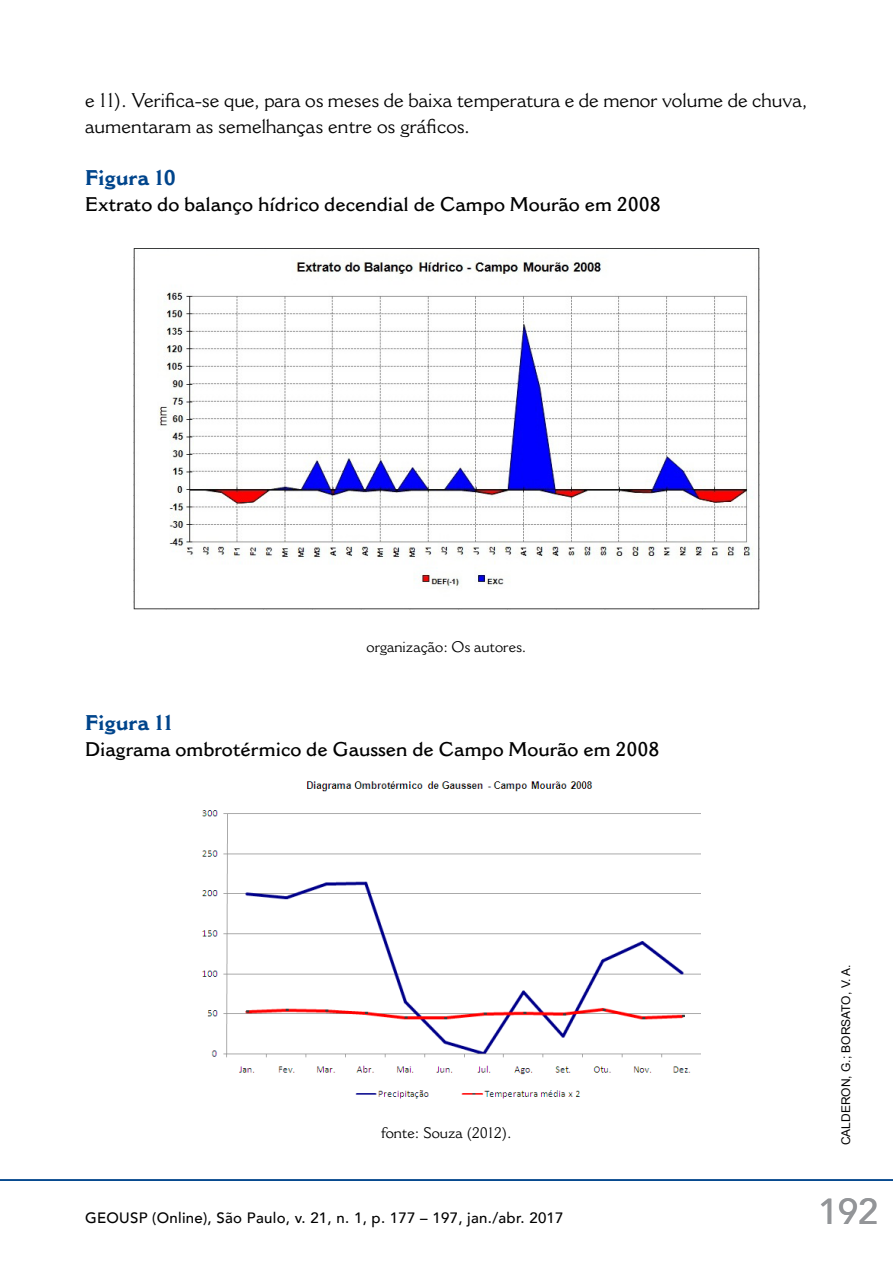
<style>
.page{position:relative;width:893px;height:1263px;background:#fff}
.page>*{position:absolute;margin:0;border:0;box-sizing:border-box;transform-origin:0 0}
.t1{font:500 36px "Avenir";color:#939598}
.t2{font:700 21px "Cantoria MT Std";color:#00458c}
.t3{font:19.5px/26px "Cantoria MT Std";color:#000}
.t4{font:600 19.5px "Cantoria MT Std";color:#000}
.t5{font:500 15px "Avenir";letter-spacing:.02em;color:#000}
.t6{font:15px "Cantoria MT Std";color:#000}
.t7{font:12px "Arial";color:#000}
</style>
<div class="page">
<hr style="left:0;top:1179px;width:893px;height:2px;background:#00458c">
<img style="left:134px;top:248px;width:625px;height:362px">
<img style="left:202px;top:781px;width:498px;height:318px">
<p class="t3" style="left:85px;top:87px;width:724px">e 11). Verifica-se que, para os meses de baixa temperatura e de menor volume de chuva, aumentaram as semelhanças entre os gráficos.</p>
<p class="t2" style="left:85px;top:165px;width:92px">Figura 10</p>
<p class="t4" style="left:85px;top:192px;width:577px">Extrato do balanço hídrico decendial de Campo Mourão em 2008</p>
<p class="t6" style="left:367px;top:637px;width:161px">organização: Os autores.</p>
<p class="t2" style="left:85px;top:710px;width:89px">Figura 11</p>
<p class="t4" style="left:85px;top:737px;width:576px">Diagrama ombrotérmico de Gaussen de Campo Mourão em 2008</p>
<p class="t6" style="left:381px;top:1124px;width:132px">fonte: Souza (2012).</p>
<p class="t5" style="left:85px;top:1204px;width:480px">GEOUSP (Online), São Paulo, v. 21, n. 1, p. 177 – 197, jan./abr. 2017</p>
<p class="t7" style="left:838px;top:1145px;width:183px;rotate:-90deg">CALDERON, G.; BORSATO, V. A.</p>
<h1 class="t1" style="left:818px;top:1180px;width:62px">192</h1>
</div>
